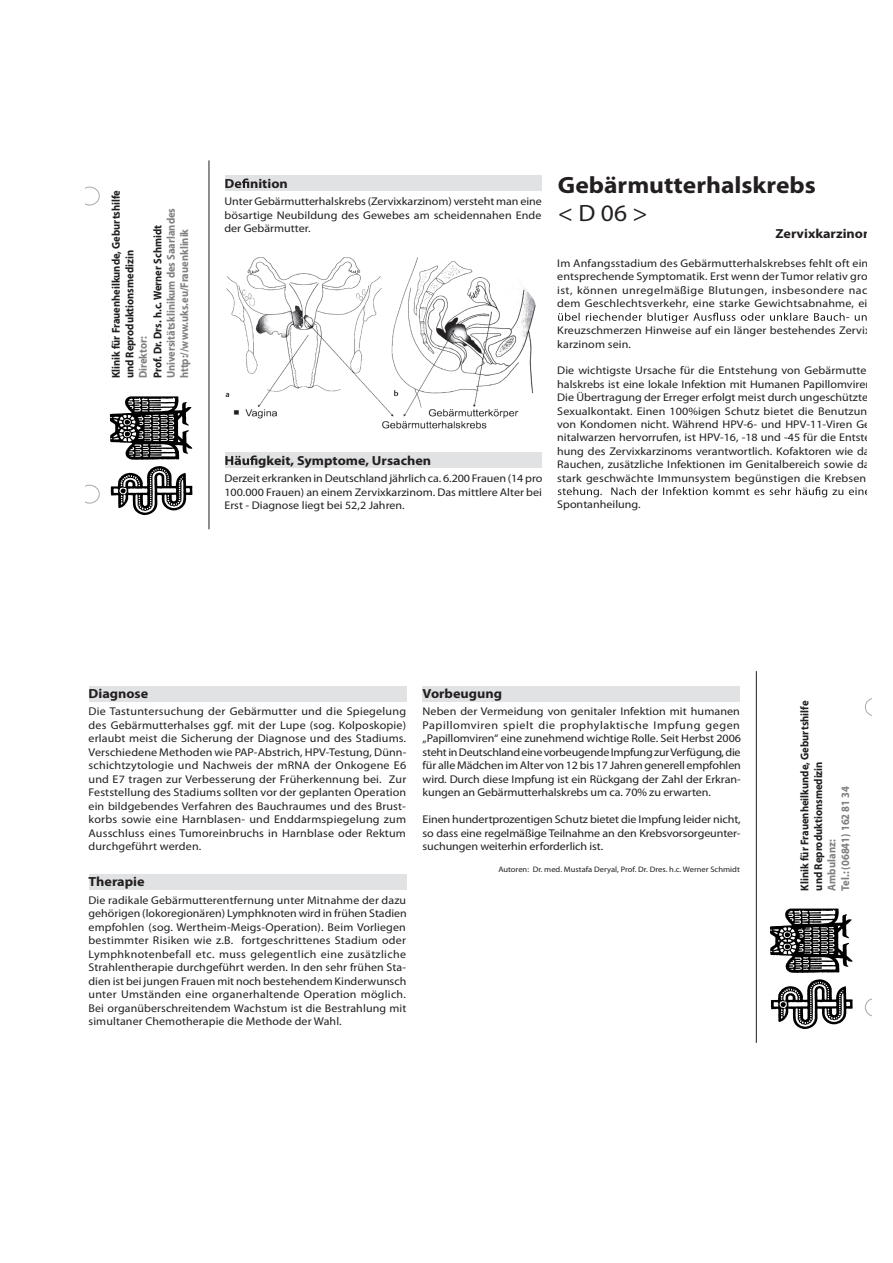
<style>
.page{position:relative;width:893px;height:1263px;background:#fff}
.page>*{position:absolute;margin:0;border:0;box-sizing:border-box;transform-origin:0 0}
.t1{font:23.7px "Myriad Pro Bold+TDSVDQ";color:#231f20;scale:1.08 1}
.t2{font:23.7px "Myriad Pro Regular+IORJNU";color:#231f20;scale:1.08 1}
.t3{font:13.2px "Myriad Pro Bold+TDSVDQ";color:#231f20;scale:1.08 1}
.t4{font:13.2px "Myriad Pro Bold+BJEGQL";color:#231f20;scale:1.07 1}
.t5{font:11.4px/13.5px "Myriad Pro Bold+TDSVDQ";color:#231f20;scale:.93 1}
.t6{font:11.4px/13.5px "Myriad Pro Bold+TDSVDQ";color:#808080;scale:.93 1}
.t7{font:11.4px/13.5px "Myriad Pro Bold+BJEGQL";color:#231f20;scale:.93 1}
.t8{font:11.4px/13.5px "Myriad Pro Bold+BJEGQL";color:#808080;scale:.93 1}
.t9{font:11.25px/13.5px "Myriad Pro Regular+NVRMRG";letter-spacing:.005em;color:#231f20;text-align:justify;scale:1.07 1}
.t10{font:11.25px/13.5px "Myriad Pro Regular+NVRMRG";letter-spacing:.005em;color:#231f20;text-align:justify;scale:1.06 1}
.t11{font:11.1px/13.4px "Myriad Pro Regular+IORJNU";letter-spacing:.005em;color:#231f20;text-align:justify;scale:1.08 1}
.t12{font:7.95px "Myriad Pro Regular+NVRMRG";color:#231f20;scale:1.07 1}
</style>
<div class="page">
<hr style="left:209px;top:160px;width:1px;height:369px;background:#231f20">
<div style="left:225px;top:175px;width:317px;height:16px;background:#e1e2e4"></div>
<div style="left:225px;top:452px;width:317px;height:16px;background:#e1e2e4"></div>
<svg style="left:225px;top:178px;width:24px;height:10px"></svg>
<svg style="left:225px;top:455px;width:32px;height:10px"></svg>
<svg style="left:558px;top:313px;width:308px;height:10px"></svg>
<svg style="left:558px;top:487px;width:308px;height:10px"></svg>
<img style="left:225px;top:257px;width:311px;height:172px">
<img style="left:109px;top:396px;width:83px;height:118px">
<svg style="left:85px;top:187px;width:15px;height:18px"></svg>
<svg style="left:85px;top:485px;width:15px;height:18px"></svg>
<hr style="left:756px;top:671px;width:1px;height:372px;background:#231f20">
<div style="left:89px;top:686px;width:317px;height:16px;background:#e1e2e4"></div>
<div style="left:423px;top:686px;width:317px;height:16px;background:#e1e2e4"></div>
<div style="left:89px;top:874px;width:317px;height:16px;background:#e1e2e4"></div>
<svg style="left:865px;top:698px;width:7px;height:18px"></svg>
<svg style="left:865px;top:998px;width:7px;height:19px"></svg>
<img style="left:770px;top:908px;width:82px;height:120px">
<p class="t5" style="left:110px;top:378px;width:204px;rotate:-90deg">Klinik für Frauenheilkunde, Geburtshilfe und Reproduktionsmedizin</p>
<p class="t6" style="left:165px;top:378px;width:185px;rotate:-90deg">Universitätsklinikum des Saarlandes http://www.uks.eu/Frauenklinik</p>
<p class="t5" style="left:152px;top:378px;width:166px;rotate:-90deg">Prof. Dr. Drs. h.c. Werner Schmidt</p>
<p class="t6" style="left:137px;top:378px;width:47px;rotate:-90deg">Direktor:</p>
<p class="t3" style="left:250px;top:178px;width:36px">nition</p>
<p class="t11" style="left:224px;top:196px;width:295px">Unter Gebärmutterhalskrebs (Zervixkarzinom) versteht man eine bösartige Neubildung des Gewebes am scheidennahen Ende der Gebärmutter.</p>
<p class="t3" style="left:258px;top:455px;width:162px">gkeit, Symptome, Ursachen</p>
<p class="t11" style="left:224px;top:472px;width:296px">Derzeit erkranken in Deutschland jährlich ca. 6.200 Frauen (14 pro 100.000 Frauen) an einem Zervixkarzinom. Das mittlere Alter bei Erst - Diagnose liegt bei 52,2 Jahren.</p>
<h1 class="t1" style="left:558px;top:176px;width:240px">Gebärmutterhalskrebs</h1>
<h1 class="t2" style="left:558px;top:204px;width:85px">&lt; D 06 &gt;</h1>
<p class="t3" style="left:775px;top:228px;width:94px">Zervixkarzinom</p>
<p class="t11" style="left:557px;top:257px;width:290px">Im Anfangsstadium des Gebärmutterhalskrebses fehlt oft ein entsprechende Symptomatik. Erst wenn der Tumor relativ gro ist, können unregelmäßige Blutungen, insbesondere nac dem Geschlechtsverkehr, eine starke Gewichtsabnahme, ei</p>
<p class="t11" style="left:557px;top:324px;width:292px">Kreuzschmerzen Hinweise auf ein länger bestehendes Zervix karzinom sein.</p>
<p class="t11" style="left:557px;top:365px;width:293px;text-align:left">Die wichtigste Ursache für die Entstehung von Gebärmutte halskrebs ist eine lokale Infektion mit Humanen Papillomviren Die Übertragung der Erreger erfolgt meist durch ungeschützte Sexualkontakt. Einen 100%igen Schutz bietet die Benutzun von Kondomen nicht. Während HPV-6- und HPV-11-Viren Ge nitalwarzen hervorrufen, ist HPV-16, -18 und -45 für die Entste hung des Zervixkarzinoms verantwortlich. Kofaktoren wie da Rauchen, zusätzliche Infektionen im Genitalbereich sowie da stark geschwächte Immunsystem begünstigen die Krebsen</p>
<p class="t11" style="left:557px;top:499px;width:79px">Spontanheilung.</p>
<p class="t4" style="left:89px;top:689px;width:57px">Diagnose</p>
<p class="t9" style="left:89px;top:706px;width:298px">Die Tastuntersuchung der Gebärmutter und die Spiegelung des Gebärmutterhalses ggf. mit der Lupe (sog. Kolposkopie) erlaubt meist die Sicherung der Diagnose und des Stadiums.<br>Verschiedene Methoden wie PAP-Abstrich, HPV-Testung, Dünn&shy;schichtzytologie und Nachweis der mRNA der Onkogene E6 und E7 tragen zur Verbesserung der Früherkennung bei. Zur Feststellung des Stadiums sollten vor der geplanten Operation ein bildgebendes Verfahren des Bauchraumes und des Brust&shy;korbs sowie eine Harnblasen- und Enddarmspiegelung zum Ausschluss eines Tumoreinbruchs in Harnblase oder Rektum durchgeführt werden.</p>
<p class="t4" style="left:89px;top:877px;width:54px">Therapie</p>
<p class="t10" style="left:89px;top:894px;width:302px">Die radikale Gebärmutterentfernung unter Mitnahme der dazu gehörigen (lokoregionären) Lymphknoten wird in frühen Stadien empfohlen (sog. Wertheim-Meigs-Operation). Beim Vorliegen bestimmter Risiken wie z.B. fortgeschrittenes Stadium oder Lymphknotenbefall etc. muss gelegentlich eine zusätzliche Strahlentherapie durchgeführt werden. In den sehr frühen Sta&shy;dien ist bei jungen Frauen mit noch bestehendem Kinderwunsch unter Umständen eine organerhaltende Operation möglich.<br>Bei organüberschreitendem Wachstum ist die Bestrahlung mit simultaner Chemotherapie die Methode der Wahl.</p>
<p class="t4" style="left:423px;top:689px;width:76px">Vorbeugung</p>
<p class="t9" style="left:423px;top:706px;width:299px">Neben der Vermeidung von genitaler Infektion mit humanen Papillomviren spielt die prophylaktische Impfung gegen „Papillomviren“ eine zunehmend wichtige Rolle. Seit Herbst 2006 steht in Deutschland eine vorbeugende Impfung zur Verfügung, die für alle Mädchen im Alter von 12 bis 17 Jahren generell empfohlen wird. Durch diese Impfung ist ein Rückgang der Zahl der Erkran&shy;kungen an Gebärmutterhalskrebs um ca. 70% zu erwarten.</p>
<p class="t9" style="left:423px;top:814px;width:299px">Einen hundertprozentigen Schutz bietet die Impfung leider nicht, so dass eine regelmäßige Teilnahme an den Krebsvorsorgeunter&shy;suchungen weiterhin erforderlich ist.</p>
<p class="t12" style="left:498px;top:866px;width:227px">Autoren: Dr. med. Mustafa Deryal, Prof. Dr. Dres. h.c. Werner Schmidt</p>
<p class="t7" style="left:799px;top:890px;width:206px;rotate:-90deg">Klinik für Frauenheilkunde, Geburtshilfe und Reproduktionsmedizin</p>
<p class="t8" style="left:826px;top:890px;width:114px;rotate:-90deg">Ambulanz:<br>Tel.: (06841) 162 81 34</p>
</div>
